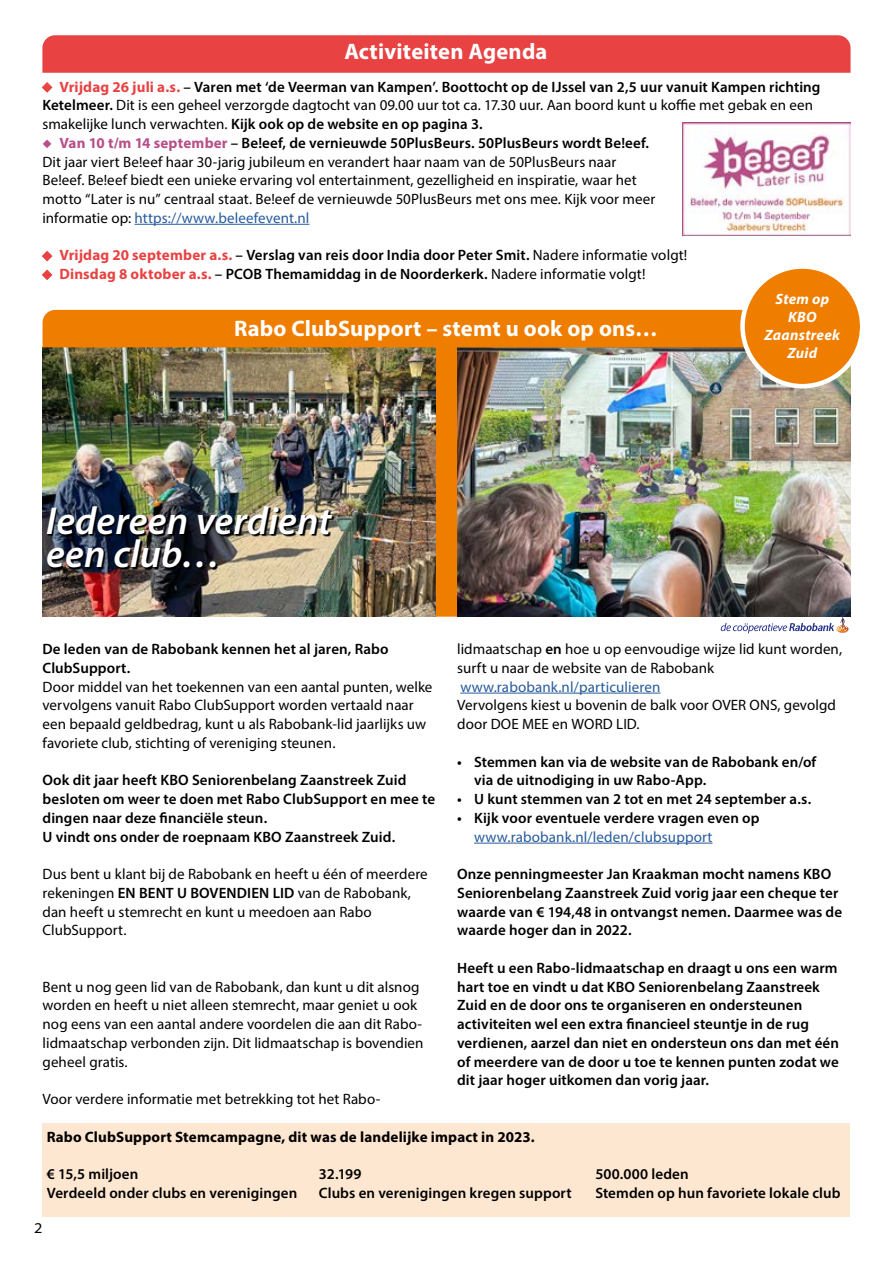
<style>
.page{position:relative;width:893px;height:1263px;background:#fff}
.page>*{position:absolute;margin:0;border:0;box-sizing:border-box;transform-origin:0 0}
.t1{font:italic 600 39px/33px "Myriad Pro";letter-spacing:.005em;color:#fff}
.t2{font:700 22.5px "Myriad Pro";letter-spacing:.005em;color:#fff}
.t3{font:600 15px/18.8px "Myriad Pro";letter-spacing:.005em;color:#000}
.t4{font:15px/18.8px "Myriad Pro";letter-spacing:.005em;color:#000}
.t5{font:15px "Myriad Pro";letter-spacing:.01em;color:#275b9b}
.t6{font:700 15px "Myriad Pro";letter-spacing:.01em;color:#000}
.t7{font:italic 700 15px/18px "Myriad Pro";letter-spacing:.015em;color:#fff;text-align:center}
.t8{font:semi-expanded 15px "Myriad Pro";color:#000}
.s1{color:#e84242}
.s2{font-weight:700;color:#e84242}
.s3{font-weight:400}
.s4{color:#b84f88}
.s5{font-weight:700;color:#b84f88}
.s6{font-weight:600}
.s7{color:#275b9b}
</style>
<div class="page">
<div style="left:42px;top:35px;width:808px;height:38px;background:#e84242"></div>
<hr style="left:135px;top:224px;width:174px;height:1px;background:#275b9b">
<hr style="left:460px;top:693px;width:200px;height:1px;background:#275b9b">
<hr style="left:474px;top:843px;width:238px;height:1px;background:#275b9b">
<img style="left:43px;top:310px;width:807px;height:323px">
<div style="left:740px;top:264px;width:124px;height:124px;background:#ef7d00;border:4px solid #fff;border-radius:50%"></div>
<div style="left:43px;top:1123px;width:807px;height:94px;background:#fee7d1"></div>
<img style="left:683px;top:123px;width:167px;height:112px">
<h2 class="t2" style="left:344px;top:37px;width:205px">Activiteiten Agenda</h2>
<p class="t3" style="left:42px;top:77px;width:780px"><span class="s1">◆</span> <span class="s2">Vrijdag 26 juli a.s.</span> – Varen met ‘de Veerman van Kampen’. Boottocht op de IJssel van 2,5 uur vanuit Kampen richting<br>Ketelmeer. <span class="s3">Dit is een geheel verzorgde dagtocht van 09.00 uur tot ca. 17.30 uur. Aan boord kunt u koffie met gebak en een smakelijke lunch verwachten.</span> Kijk ook op de website en op pagina 3.</p>
<p class="t4" style="left:42px;top:133px;width:614px"><span class="s4">◆</span> <span class="s5">Van 10 t/m 14 september</span> <span class="s6">– Be!eef, de vernieuwde 50PlusBeurs. 50PlusBeurs wordt Be!eef.<br></span>Dit jaar viert Be!eef haar 30-jarig jubileum en verandert haar naam van de 50PlusBeurs naar Be!eef. Be!eef biedt een unieke ervaring vol entertainment, gezelligheid en inspiratie, waar het motto “Later is nu” centraal staat. Be!eef de vernieuwde 50PlusBeurs met ons mee. Kijk voor meer informatie op: <span class="s7">https://www.beleefevent.nl</span></p>
<p class="t3" style="left:42px;top:245px;width:646px"><span class="s1">◆</span> <span class="s2">Vrijdag 20 september a.s.</span> – Verslag van reis door India door Peter Smit. <span class="s3">Nadere informatie volgt!</span></p>
<p class="t3" style="left:42px;top:264px;width:604px"><span class="s1">◆</span> <span class="s2">Dinsdag 8 oktober a.s.</span> – PCOB Themamiddag in de Noorderkerk. <span class="s3">Nadere informatie volgt!</span></p>
<h2 class="t2" style="left:234px;top:314px;width:425px">Rabo ClubSupport – stemt u ook op ons…</h2>
<h1 class="t1" style="left:46px;top:503px;width:287px">Iedereen verdient een club…</h1>
<p class="t7" style="left:764px;top:289px;width:77px">Stem op<br>KBO<br>Zaanstreek<br>Zuid</p>
<p class="t3" style="left:43px;top:639px;width:348px">De leden van de Rabobank kennen het al jaren, Rabo<br>ClubSupport.</p>
<p class="t4" style="left:43px;top:677px;width:391px">Door middel van het toekennen van een aantal punten, welke vervolgens vanuit Rabo ClubSupport worden vertaald naar een bepaald geldbedrag, kunt u als Rabobank-lid jaarlijks uw favoriete club, stichting of vereniging steunen.</p>
<p class="t3" style="left:43px;top:770px;width:394px">Ook dit jaar heeft KBO Seniorenbelang Zaanstreek Zuid besloten om weer te doen met Rabo ClubSupport en mee te dingen naar deze financiële steun.<br>U vindt ons onder de roepnaam KBO Zaanstreek Zuid.</p>
<p class="t4" style="left:43px;top:864px;width:387px">Dus bent u klant bij de Rabobank en heeft u één of meerdere rekeningen <span class="s6">EN BENT U BOVENDIEN LID</span> van de Rabobank, dan heeft u stemrecht en kunt u meedoen aan Rabo ClubSupport.</p>
<p class="t4" style="left:43px;top:977px;width:383px">Bent u nog geen lid van de Rabobank, dan kunt u dit alsnog worden en heeft u niet alleen stemrecht, maar geniet u ook nog eens van een aantal andere voordelen die aan dit Rabo&shy;lidmaatschap verbonden zijn. Dit lidmaatschap is bovendien geheel gratis.</p>
<p class="t4" style="left:43px;top:1089px;width:339px">Voor verdere informatie met betrekking tot het Rabo-</p>
<p class="t4" style="left:457px;top:639px;width:386px">lidmaatschap <span class="s6">en</span> hoe u op eenvoudige wijze lid kunt worden, surft u naar de website van de Rabobank</p>
<p class="t5" style="left:460px;top:677px;width:202px">www.rabobank.nl/particulieren</p>
<p class="t4" style="left:457px;top:696px;width:380px">Vervolgens kiest u bovenin de balk voor OVER ONS, gevolgd door DOE MEE en WORD LID.</p>
<p class="t3" style="left:474px;top:752px;width:344px;text-indent:-17px">• Stemmen kan via de website van de Rabobank en/of via de uitnodiging in uw Rabo-App.</p>
<p class="t3" style="left:457px;top:789px;width:356px">• U kunt stemmen van 2 tot en met 24 september a.s.</p>
<p class="t3" style="left:457px;top:808px;width:304px">• Kijk voor eventuele verdere vragen even op</p>
<p class="t5" style="left:474px;top:827px;width:240px">www.rabobank.nl/leden/clubsupport</p>
<p class="t3" style="left:457px;top:864px;width:386px">Onze penningmeester Jan Kraakman mocht namens KBO Seniorenbelang Zaanstreek Zuid vorig jaar een cheque ter waarde van € 194,48 in ontvangst nemen. Daarmee was de waarde hoger dan in 2022.</p>
<p class="t3" style="left:457px;top:958px;width:383px">Heeft u een Rabo-lidmaatschap en draagt u ons een warm hart toe en vindt u dat KBO Seniorenbelang Zaanstreek Zuid en de door ons te organiseren en ondersteunen activiteiten wel een extra financieel steuntje in de rug verdienen, aarzel dan niet en ondersteun ons dan met één of meerdere van de door u toe te kennen punten zodat we dit jaar hoger uitkomen dan vorig jaar.</p>
<p class="t6" style="left:47px;top:1127px;width:489px">Rabo ClubSupport Stemcampagne, dit was de landelijke impact in 2023.</p>
<p class="t3" style="left:47px;top:1164px;width:252px">€ 15,5 miljoen<br>Verdeeld onder clubs en verenigingen</p>
<p class="t3" style="left:319px;top:1164px;width:254px">32.199<br>Clubs en verenigingen kregen support</p>
<p class="t3" style="left:595px;top:1164px;width:247px">500.000 leden<br>Stemden op hun favoriete lokale club</p>
<p class="t8" style="left:34px;top:1219px;width:10px">2</p>
</div>
